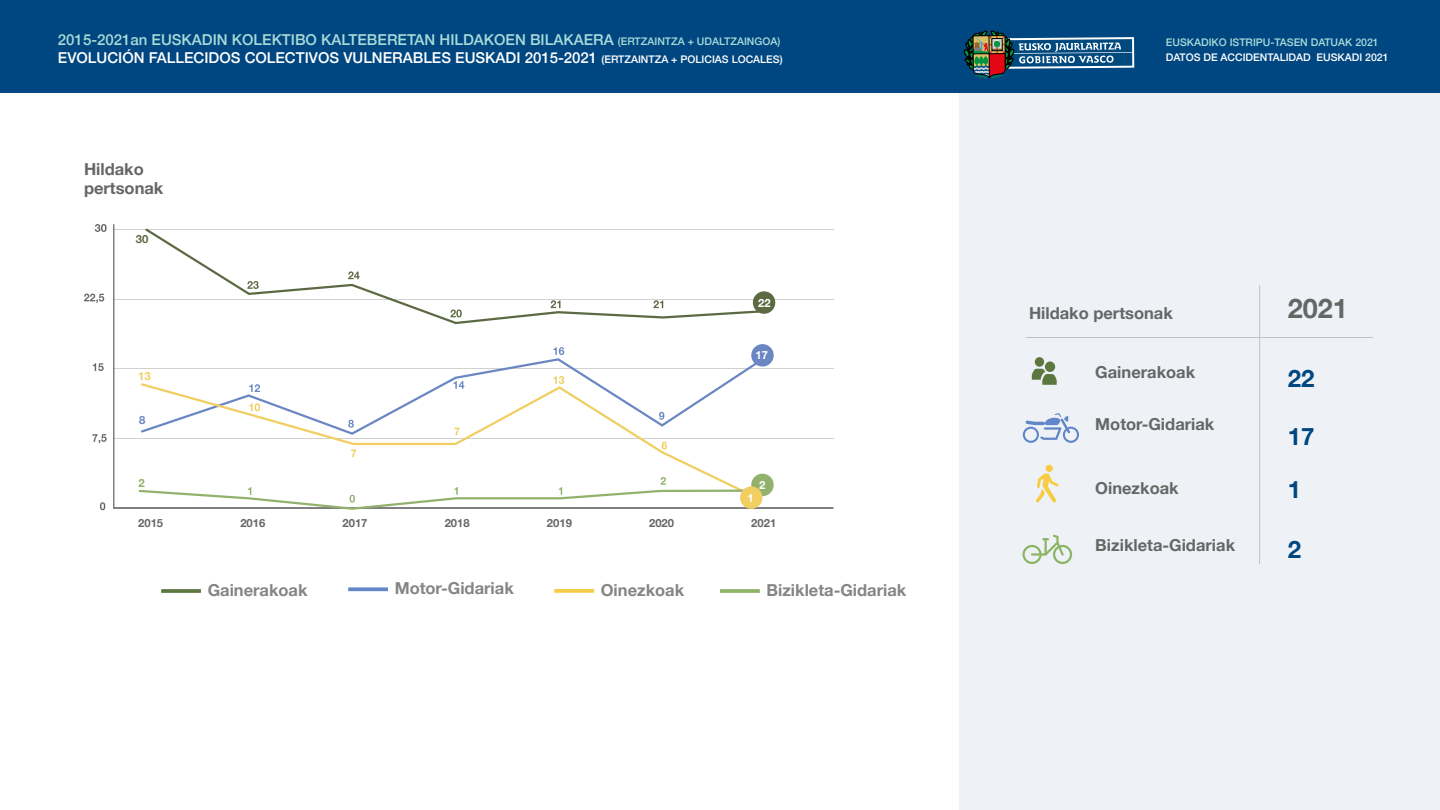
<style>
.page{position:relative;width:1440px;height:810px;background:#fff}
.page>*{position:absolute;margin:0;border:0;box-sizing:border-box;transform-origin:0 0}
.t1{font:700 27px "Helvetica Neue";color:#666}
.t2{font:700 24px "Helvetica Neue";color:#004781}
.t3{font:700 16.5px/18.8px "Helvetica Neue";color:#666}
.t4{font:700 16.5px "Helvetica Neue";color:#858585}
.t5{font:500 15px "Helvetica Neue";color:#fff}
.t6{font:500 15px "Helvetica Neue";color:#a8dbd8}
.t7{font:700 11.25px "Helvetica Neue";color:#666766}
.t8{font:700 11.25px "Helvetica Neue";color:#fff}
.t9{font:700 11.25px "Helvetica Neue";color:#5c6943}
.t10{font:700 11.25px "Helvetica Neue";color:#f0ce60}
.t11{font:700 11.25px "Helvetica Neue";color:#6a87c4}
.t12{font:700 11.25px "Helvetica Neue";color:#92b16d}
.t13{font:500 10.5px "Helvetica Neue";color:#a8dbd8}
.t14{font:500 10.5px "Helvetica Neue";color:#fff}
.s1{font-size:10.5px}
</style>
<div class="page">
<div style="left:0;top:0;width:1440px;height:93px;background:#004781"></div>
<svg style="left:964px;top:30px;width:170px;height:48px"></svg>
<div style="left:959px;top:93px;width:481px;height:717px;background:#eef2f6"></div>
<svg style="left:720px;top:589px;width:40px;height:4px"></svg>
<svg style="left:348px;top:587px;width:40px;height:4px"></svg>
<svg style="left:554px;top:589px;width:40px;height:4px"></svg>
<svg style="left:161px;top:589px;width:40px;height:4px"></svg>
<svg style="left:1023px;top:413px;width:56px;height:30px"></svg>
<svg style="left:1022px;top:534px;width:50px;height:30px"></svg>
<hr style="left:1026px;top:337px;width:347px;height:1px;background:#c2c2c2">
<hr style="left:1259px;top:285px;width:1px;height:279px;background:#c2c2c2">
<div style="left:1045px;top:361px;width:10px;height:11px;background:#5c7840;border-radius:50%"></div>
<svg style="left:1032px;top:368px;width:25px;height:17px"></svg>
<div style="left:1035px;top:357px;width:9px;height:10px;background:#5c7840;border-radius:50%"></div>
<div style="left:1046px;top:465px;width:7px;height:7px;background:#f7cc45;border-radius:50%"></div>
<svg style="left:1036px;top:473px;width:23px;height:30px"></svg>
<svg style="left:113px;top:224px;width:720px;height:285px"></svg>
<svg style="left:95px;top:224px;width:12px;height:8px"></svg>
<svg style="left:84px;top:294px;width:20px;height:9px"></svg>
<svg style="left:553px;top:347px;width:11px;height:8px"></svg>
<svg style="left:93px;top:363px;width:11px;height:8px"></svg>
<svg style="left:92px;top:434px;width:15px;height:10px"></svg>
<svg style="left:100px;top:502px;width:5px;height:8px"></svg>
<svg style="left:143px;top:227px;width:623px;height:98px"></svg>
<svg style="left:139px;top:356px;width:627px;height:80px"></svg>
<svg style="left:139px;top:382px;width:622px;height:95px"></svg>
<svg style="left:137px;top:477px;width:625px;height:33px"></svg>
<div style="left:753px;top:291px;width:22px;height:23px;background:#5c6943;border-radius:50%"></div>
<div style="left:751px;top:344px;width:23px;height:23px;background:#6a87c4;border-radius:50%"></div>
<div style="left:751px;top:474px;width:23px;height:22px;background:#92b16d;border-radius:50%"></div>
<div style="left:740px;top:486px;width:22px;height:23px;background:#f0ce60;border-radius:50%"></div>
<p class="t6" style="left:58px;top:28px;width:724px">2015-2021an EUSKADIN KOLEKTIBO KALTEBERETAN HILDAKOEN BILAKAERA <span class="s1">(ERTZAINTZA + UDALTZAINGOA)</span></p>
<p class="t5" style="left:58px;top:46px;width:726px">EVOLUCIÓN FALLECIDOS COLECTIVOS VULNERABLES EUSKADI 2015-2021 <span class="s1">(ERTZAINTZA + POLICIAS LOCALES)</span></p>
<p class="t3" style="left:84px;top:160px;width:81px">Hildako pertsonak</p>
<p class="t9" style="left:136px;top:230px;width:14px">30</p>
<p class="t10" style="left:138px;top:367px;width:14px">13</p>
<p class="t11" style="left:139px;top:411px;width:8px">8</p>
<p class="t12" style="left:139px;top:474px;width:8px">2</p>
<p class="t8" style="left:758px;top:294px;width:14px">22</p>
<p class="t8" style="left:755px;top:346px;width:14px">17</p>
<p class="t8" style="left:759px;top:476px;width:8px">2</p>
<p class="t8" style="left:747px;top:489px;width:8px">1</p>
<p class="t7" style="left:138px;top:515px;width:27px">2015</p>
<p class="t7" style="left:240px;top:515px;width:27px">2016</p>
<p class="t7" style="left:343px;top:515px;width:27px">2017</p>
<p class="t7" style="left:445px;top:515px;width:27px">2018</p>
<p class="t7" style="left:547px;top:515px;width:27px">2019</p>
<p class="t7" style="left:649px;top:515px;width:27px">2020</p>
<p class="t7" style="left:751px;top:515px;width:27px">2021</p>
<p class="t4" style="left:208px;top:577px;width:101px">Gainerakoak</p>
<p class="t4" style="left:395px;top:575px;width:121px">Motor-Gidariak</p>
<p class="t4" style="left:601px;top:577px;width:85px">Oinezkoak</p>
<p class="t4" style="left:767px;top:577px;width:141px">Bizikleta-Gidariak</p>
<p class="t13" style="left:1166px;top:34px;width:214px">EUSKADIKO ISTRIPU-TASEN DATUAK 2021</p>
<p class="t14" style="left:1166px;top:49px;width:224px">DATOS DE ACCIDENTALIDAD EUSKADI 2021</p>
<p class="t3" style="left:1029px;top:304px;width:145px">Hildako pertsonak</p>
<p class="t3" style="left:1095px;top:363px;width:101px">Gainerakoak</p>
<p class="t3" style="left:1095px;top:415px;width:121px">Motor-Gidariak</p>
<p class="t3" style="left:1095px;top:479px;width:85px">Oinezkoak</p>
<p class="t3" style="left:1095px;top:536px;width:141px">Bizikleta-Gidariak</p>
<p class="t1" style="left:1288px;top:288px;width:62px">2021</p>
<p class="t2" style="left:1288px;top:359px;width:28px">22</p>
<p class="t2" style="left:1288px;top:417px;width:28px">17</p>
<p class="t2" style="left:1288px;top:470px;width:15px">1</p>
<p class="t2" style="left:1288px;top:531px;width:15px">2</p>
</div>
